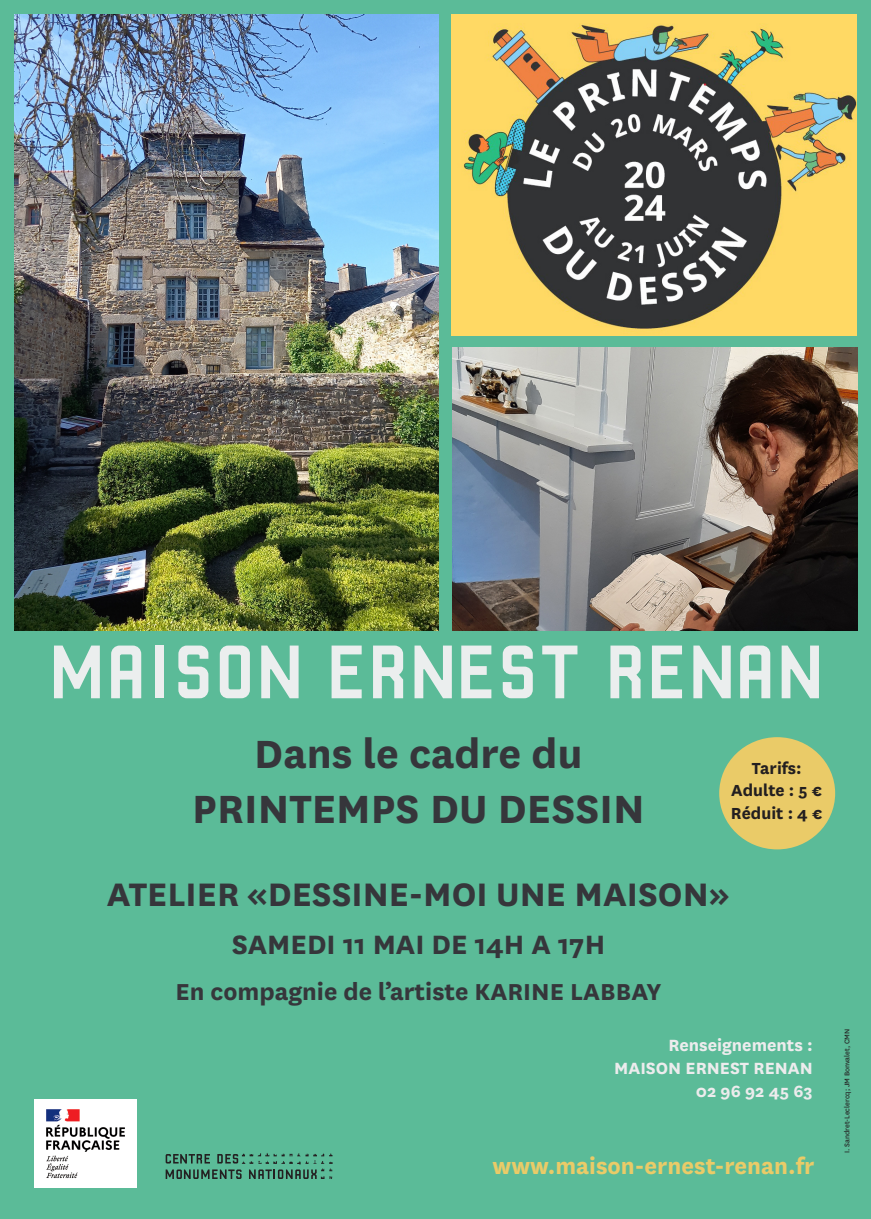
<style>
.page{position:relative;width:871px;height:1219px;background:#fff}
.page>*{position:absolute;margin:0;border:0;box-sizing:border-box;transform-origin:0 0}
.t1{font:80px "Robust CMN";color:#ebeeee}
.t2{font:700 46px "National";color:#36363b}
.t3{font:700 38px "National";color:#36363b}
.t4{font:700 31px "National";color:#36363b}
.t5{font:700 27px "National";color:#36363b}
.t6{font:700 26px "National";color:#eacb68}
.t7{font:700 19px/22.8px "National";color:#edeced;text-align:right}
.t8{font:700 18.7px "National";color:#231f20}
.t9{font:8px "National";color:#231f20}
</style>
<div class="page">
<div style="left:0;top:0;width:870px;height:1219px;background:#5bbb98"></div>
<img style="left:452px;top:347px;width:405px;height:284px">
<img style="left:14px;top:14px;width:424px;height:617px">
<div style="left:719px;top:737px;width:115px;height:112px;background:#eacb68;border-radius:50%"></div>
<img style="left:451px;top:14px;width:405px;height:322px">
<svg style="left:165px;top:1153px;width:167px;height:26px"></svg>
<img style="left:34px;top:1099px;width:102px;height:89px">
<p class="t1" style="left:48px;top:628px;width:775px">MAISON ERNEST RENAN</p>
<p class="t2" style="left:254px;top:721px;width:330px">Dans le cadre du</p>
<p class="t2" style="left:192px;top:776px;width:454px">PRINTEMPS DU DESSIN</p>
<p class="t8" style="left:751px;top:755px;width:51px">Tarifs:</p>
<p class="t8" style="left:731px;top:777px;width:93px">Adulte : 5 €</p>
<p class="t8" style="left:730px;top:800px;width:93px">Réduit : 4 €</p>
<p class="t3" style="left:107px;top:867px;width:624px">ATELIER «DESSINE-MOI UNE MAISON»</p>
<p class="t4" style="left:231px;top:923px;width:375px">SAMEDI 11 MAI DE 14H A 17H</p>
<p class="t5" style="left:175px;top:972px;width:487px">En compagnie de l’artiste KARINE LABBAY</p>
<p class="t7" style="left:668px;top:1032px;width:146px">Renseignements :</p>
<p class="t7" style="left:614px;top:1055px;width:200px">MAISON ERNEST RENAN<br>02 96 92 45 63</p>
<p class="t6" style="left:492px;top:1147px;width:323px">www.maison-ernest-renan.fr</p>
<p class="t9" style="left:841px;top:1153px;width:126px;rotate:-90deg">I. Sandret-Leclercq; JM Bonvalet, CMN</p>
</div>
